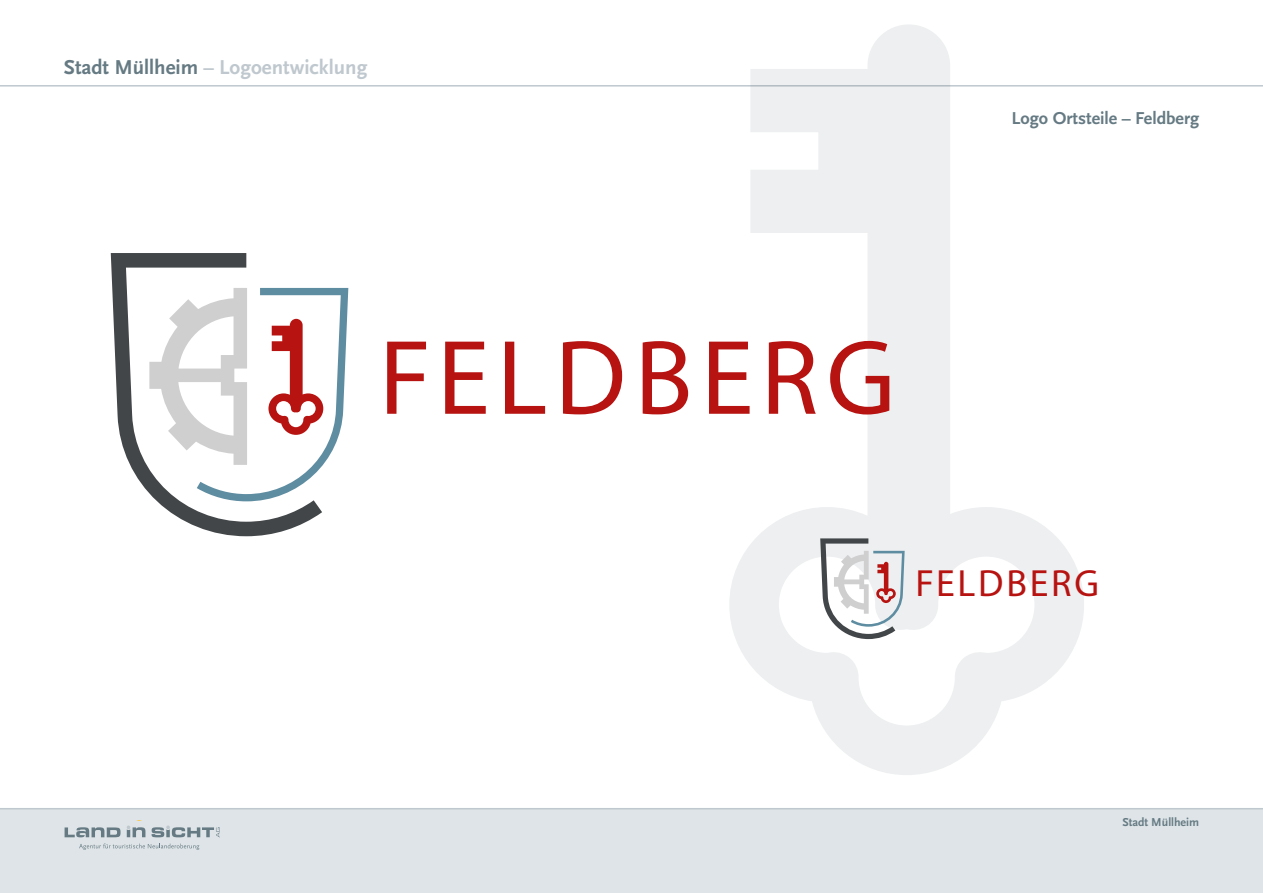
<style>
.page{position:relative;width:1263px;height:893px;background:#fff}
.page>*{position:absolute;margin:0;border:0;box-sizing:border-box;transform-origin:0 0}
.t1{font:106.95px "Myriad Pro";letter-spacing:.07em;color:#b61311}
.t2{font:37.95px "Myriad Pro";letter-spacing:.07em;color:#b61311}
.t3{font:700 21px "Scala Sans LF";color:#bfc8ce}
.t4{font:700 18px "Scala Sans LF";color:#657a83}
.t5{font:700 12px "Scala Sans LF";color:#657a83}
.s1{color:#657a83}
</style>
<div class="page">
<div style="left:0;top:808px;width:1263px;height:85px;background:#dee4e7"></div>
<hr style="left:0;top:85px;width:1263px;height:2px;background:#bfc8ce">
<hr style="left:0;top:808px;width:1263px;height:1px;background:#bfc8ce">
<svg style="left:65px;top:827px;width:56px;height:10px"></svg>
<svg style="left:152px;top:825px;width:68px;height:12px"></svg>
<svg style="left:79px;top:843px;width:120px;height:7px"></svg>
<svg style="left:127px;top:825px;width:18px;height:12px"></svg>
<svg style="left:729px;top:25px;width:355px;height:750px"></svg>
<svg style="left:111px;top:253px;width:211px;height:283px"></svg>
<svg style="left:149px;top:288px;width:199px;height:213px"></svg>
<svg style="left:820px;top:538px;width:85px;height:101px"></svg>
<p class="t3" style="left:64px;top:55px;width:305px"><span class="s1">Stadt Müllheim</span> – Logoentwicklung</p>
<p class="t4" style="left:1011px;top:108px;width:189px">Logo Ortsteile – Feldberg</p>
<h1 class="t1" style="left:379px;top:312px;width:518px">FELDBERG</h1>
<h2 class="t2" style="left:915px;top:559px;width:185px">FELDBERG</h2>
<p class="t5" style="left:1122px;top:815px;width:78px">Stadt Müllheim</p>
</div>
